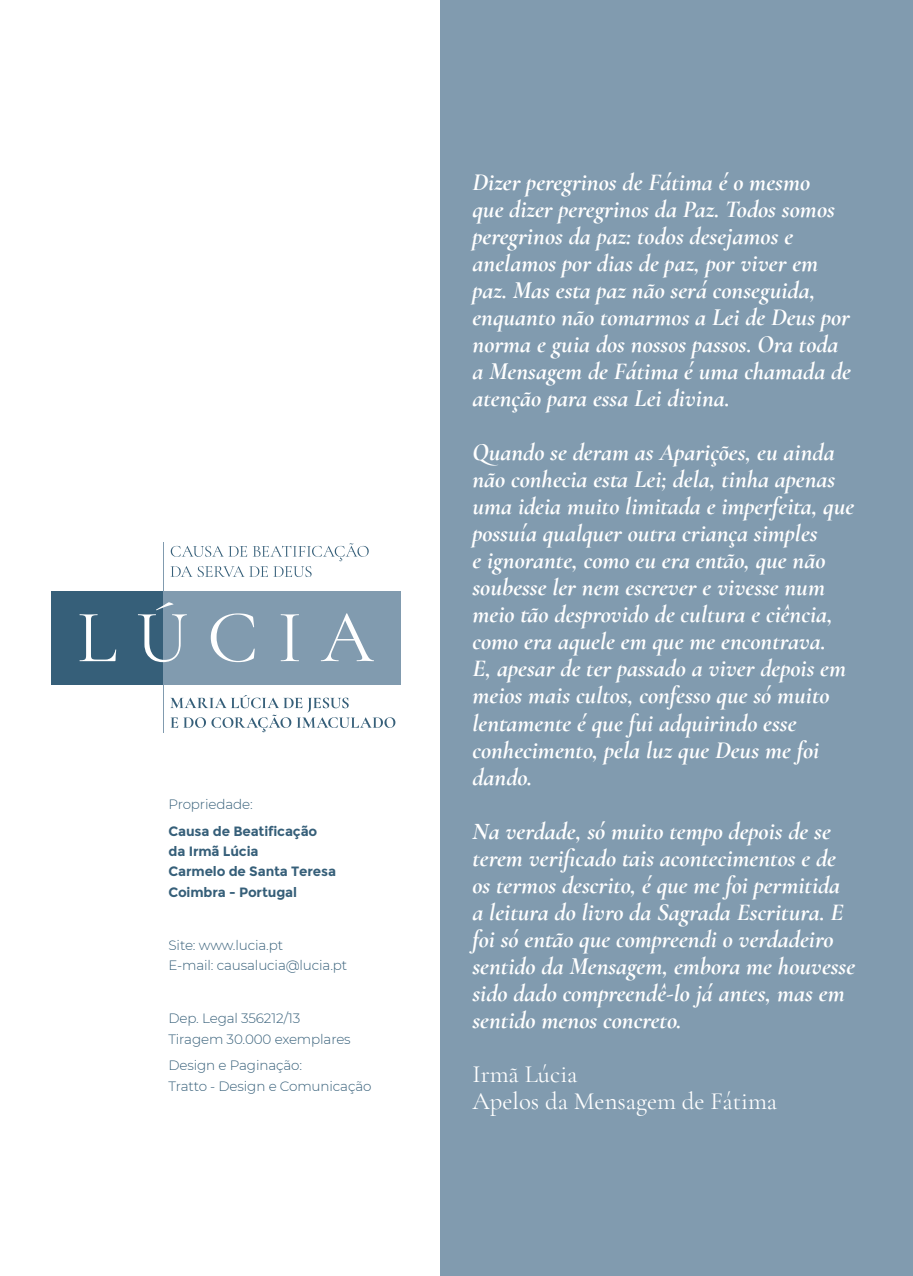
<style>
.page{position:relative;width:913px;height:1276px;background:#fff}
.page>*{position:absolute;margin:0;border:0;box-sizing:border-box;transform-origin:0 0}
.t1{font:italic 700 24.75px/27px "Cormorant Garamond";color:#fff}
.t2{font:24.75px/27px "Cormorant Garamond";color:#fff}
.t3{font:300 13.5px/20.2px "Montserrat";letter-spacing:-.01em;color:#365f79}
.t4{font:700 13.5px/20.2px "Montserrat";letter-spacing:-.01em;color:#365f79}
</style>
<div class="page">
<div style="left:440px;top:0;width:472px;height:1276px;background:#819baf"></div>
<div style="left:51px;top:591px;width:349px;height:94px;background:#819baf"></div>
<div style="left:51px;top:591px;width:113px;height:94px;background:#365f79"></div>
<hr style="left:163px;top:543px;width:1px;height:190px;background:#819baf">
<svg style="left:79px;top:614px;width:37px;height:47px"></svg>
<svg style="left:138px;top:602px;width:49px;height:60px"></svg>
<svg style="left:211px;top:613px;width:43px;height:49px"></svg>
<svg style="left:280px;top:614px;width:19px;height:47px"></svg>
<svg style="left:320px;top:613px;width:54px;height:48px"></svg>
<svg style="left:170px;top:543px;width:198px;height:34px"></svg>
<svg style="left:170px;top:695px;width:225px;height:37px"></svg>
<p class="t3" style="left:168px;top:794px;width:86px">Propriedade:</p>
<p class="t4" style="left:168px;top:821px;width:169px">Causa de Beatificação da Irmã Lúcia<br>Carmelo de Santa Teresa<br>Coimbra - Portugal</p>
<p class="t3" style="left:168px;top:934px;width:180px">Site: www.lucia.pt<br>E-mail: causalucia@lucia.pt</p>
<p class="t3" style="left:168px;top:1008px;width:183px">Dep. Legal 356212/13<br>Tiragem 30.000 exemplares</p>
<p class="t3" style="left:168px;top:1055px;width:204px">Design e Paginação:<br>Tratto - Design e Comunicação</p>
<p class="t1" style="left:472px;top:169px;width:380px">Dizer peregrinos de Fátima é o mesmo<br>que dizer peregrinos da Paz. Todos somos peregrinos da paz: todos desejamos e anelamos por dias de paz, por viver em paz. Mas esta paz não será conseguida, enquanto não tomarmos a Lei de Deus por norma e guia dos nossos passos. Ora toda a Mensagem de Fátima é uma chamada de atenção para essa Lei divina.</p>
<p class="t1" style="left:472px;top:439px;width:383px">Quando se deram as Aparições, eu ainda não conhecia esta Lei; dela, tinha apenas uma ideia muito limitada e imperfeita, que possuía qualquer outra criança simples<br>e ignorante, como eu era então, que não soubesse ler nem escrever e vivesse num meio tão desprovido de cultura e ciência, como era aquele em que me encontrava.<br>E, apesar de ter passado a viver depois em meios mais cultos, confesso que só muito lentamente é que fui adquirindo esse conhecimento, pela luz que Deus me foi dando.</p>
<p class="t1" style="left:472px;top:817px;width:384px">Na verdade, só muito tempo depois de se terem verificado tais acontecimentos e de os termos descrito, é que me foi permitida a leitura do livro da Sagrada Escritura. E foi só então que compreendi o verdadeiro sentido da Mensagem, embora me houvesse sido dado compreendê-lo já antes, mas em sentido menos concreto.</p>
<p class="t2" style="left:472px;top:1060px;width:306px">Irmã Lúcia<br>Apelos da Mensagem de Fátima</p>
</div>
